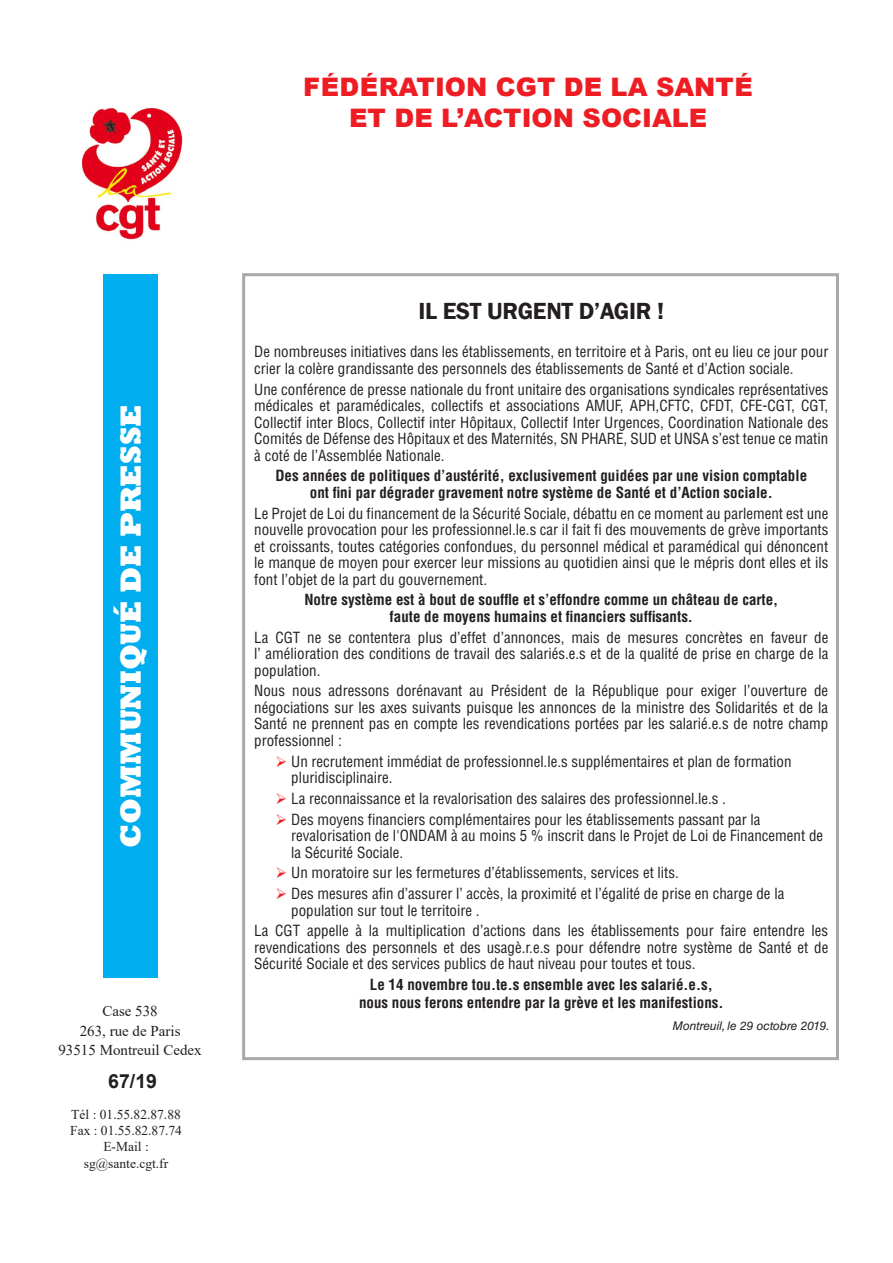
<style>
.page{position:relative;width:893px;height:1263px;background:#fff}
.page>*{position:absolute;margin:0;border:0;box-sizing:border-box;transform-origin:0 0}
.t1{font:800 30px "Rockwell";color:#fff}
.t2{font:900 25.5px "Arial";color:#ee1d23}
.titre{font:600 24px "Franklin Gothic";letter-spacing:-.01em;color:#231f20}
.t3{font:700 19.5px "Arial";color:#231f20}
.txt_courant{font:condensed 15px/16.5px "Helvetica LT Std";color:#231f20;text-align:justify}
.txt_courant-2{font:700 condensed 15px/16.5px "Helvetica LT Std";color:#231f20;text-align:center}
.t4{font:15px "Times New Roman";color:#231f20}
.t5{font:13.5px "Times New Roman";color:#231f20}
.txt_courant-3{font:italic 12px "Helvetica LT Std";color:#231f20}
.s1{color:#ee1d23}
</style>
<div class="page">
<img style="left:81px;top:107px;width:102px;height:133px">
<div style="left:103px;top:274px;width:55px;height:704px;background:#00aeef"></div>
<div style="left:242px;top:273px;width:597px;height:787px;border:3px solid #a8a9ad"></div>
<p class="t2" style="left:303px;top:68px;width:451px">FÉDÉRATION CGT DE LA SANTÉ</p>
<p class="t2" style="left:349px;top:99px;width:360px">ET DE L’ACTION SOCIALE</p>
<p class="t1" style="left:113px;top:848px;width:445px;rotate:-90deg">COMMUNIQUÉ DE PRESSE</p>
<p class="t4" style="left:102px;top:1000px;width:57px">Case 538</p>
<p class="t4" style="left:80px;top:1020px;width:102px">263, rue de Paris</p>
<p class="t4" style="left:58px;top:1039px;width:145px">93515 Montreuil Cedex</p>
<p class="t3" style="left:108px;top:1067px;width:50px">67/19</p>
<p class="t5" style="left:71px;top:1105px;width:111px">Tél : 01.55.82.87.88</p>
<p class="t5" style="left:70px;top:1121px;width:113px">Fax : 01.55.82.87.74</p>
<p class="t5" style="left:103px;top:1137px;width:47px">E-Mail :</p>
<p class="t5" style="left:84px;top:1153px;width:86px">sg@sante.cgt.fr</p>
<p class="titre" style="left:418px;top:297px;width:247px">IL EST URGENT D’AGIR !</p>
<p class="txt_courant" style="left:254px;top:344px;width:576px">De nombreuses initiatives dans les établissements, en territoire et à Paris, ont eu lieu ce jour pour crier la colère grandissante des personnels des établissements de Santé et d’Action sociale.</p>
<p class="txt_courant" style="left:254px;top:381px;width:576px">Une conférence de presse nationale du front unitaire des organisations syndicales représentatives médicales et paramédicales, collectifs et associations AMUF, APH,CFTC, CFDT, CFE-CGT, CGT, Collectif inter Blocs, Collectif inter Hôpitaux, Collectif Inter Urgences, Coordination Nationale des Comités de Défense des Hôpitaux et des Maternités, SN PHARE, SUD et UNSA s’est tenue ce matin à coté de l’Assemblée Nationale.</p>
<p class="txt_courant-2" style="left:275px;top:468px;width:533px">Des années de politiques d’austérité, exclusivement guidées par une vision comptable ont fini par dégrader gravement notre système de Santé et d’Action sociale.</p>
<p class="txt_courant" style="left:254px;top:505px;width:576px">Le Projet de Loi du financement de la Sécurité Sociale, débattu en ce moment au parlement est une nouvelle provocation pour les professionnel.le.s car il fait fi des mouvements de grève importants et croissants, toutes catégories confondues, du personnel médical et paramédical qui dénoncent le manque de moyen pour exercer leur missions au quotidien ainsi que le mépris dont elles et ils font l’objet de la part du gouvernement.</p>
<p class="txt_courant-2" style="left:304px;top:592px;width:475px">Notre système est à bout de souffle et s’effondre comme un château de carte, faute de moyens humains et financiers suffisants.</p>
<p class="txt_courant" style="left:254px;top:629px;width:576px">La CGT ne se contentera plus d’effet d’annonces, mais de mesures concrètes en faveur de l’ amélioration des conditions de travail des salariés.e.s et de la qualité de prise en charge de la population.</p>
<p class="txt_courant" style="left:254px;top:683px;width:576px">Nous nous adressons dorénavant au Président de la République pour exiger l’ouverture de négociations sur les axes suivants puisque les annonces de la ministre des Solidarités et de la Santé ne prennent pas en compte les revendications portées par les salarié.e.s de notre champ professionnel :</p>
<p class="txt_courant" style="left:291px;top:753px;width:502px;text-indent:-16px"><span class="s1">➢</span> Un recrutement immédiat de professionnel.le.s supplémentaires et plan de formation pluridisciplinaire.</p>
<p class="txt_courant" style="left:276px;top:790px;width:452px"><span class="s1">➢</span> La reconnaissance et la revalorisation des salaires des professionnel.le.s .</p>
<p class="txt_courant" style="left:291px;top:811px;width:533px;text-align:left;text-indent:-16px"><span class="s1">➢</span> Des moyens financiers complémentaires pour les établissements passant par la revalorisation de l'ONDAM à au moins 5 % inscrit dans le Projet de Loi de Financement de la Sécurité Sociale.</p>
<p class="txt_courant" style="left:276px;top:865px;width:405px"><span class="s1">➢</span> Un moratoire sur les fermetures d’établissements, services et lits.</p>
<p class="txt_courant" style="left:291px;top:885px;width:495px;text-indent:-16px"><span class="s1">➢</span> Des mesures afin d’assurer l’ accès, la proximité et l’égalité de prise en charge de la population sur tout le territoire .</p>
<p class="txt_courant" style="left:254px;top:923px;width:576px">La CGT appelle à la multiplication d’actions dans les établissements pour faire entendre les revendications des personnels et des usagè.r.e.s pour défendre notre système de Santé et de Sécurité Sociale et des services publics de haut niveau pour toutes et tous.</p>
<p class="txt_courant-2" style="left:359px;top:976px;width:366px;line-height:18px">Le 14 novembre tou.te.s ensemble avec les salarié.e.s, nous nous ferons entendre par la grève et les manifestions.</p>
<p class="txt_courant-3" style="left:672px;top:1019px;width:159px">Montreuil, le 29 octobre 2019.</p>
</div>
